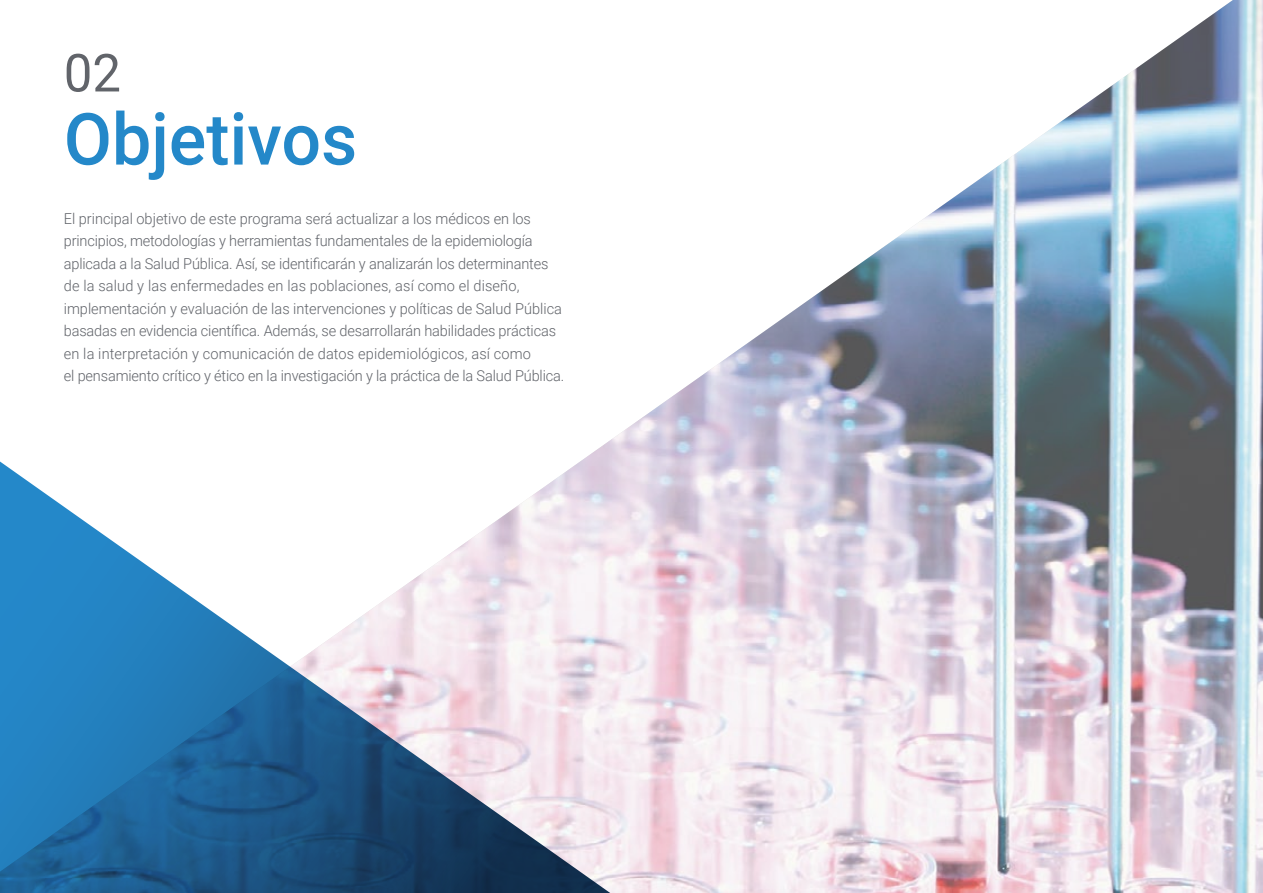
<style>
.page{position:relative;width:1263px;height:893px;background:#fff}
.page>*{position:absolute;margin:0;border:0;box-sizing:border-box;transform-origin:0 0}
.t1{font:500 72px "Roboto";color:#2488c9}
.t2{font:52.5px "Roboto";color:#61646a}
.t3{font:300 15px/22.5px "Roboto";letter-spacing:-.01em;color:#61646a}
</style>
<div class="page">
<img style="left:602px;top:0;width:661px;height:893px">
<svg style="left:0;top:446px;width:640px;height:447px"></svg>
<h2 class="t2" style="left:64px;top:36px;width:59px">02</h2>
<h1 class="t1" style="left:64px;top:89px;width:295px">Objetivos</h1>
<p class="t3" style="left:64px;top:207px;width:502px">El principal objetivo de este programa será actualizar a los médicos en los principios, metodologías y herramientas fundamentales de la epidemiología aplicada a la Salud Pública. Así, se identificarán y analizarán los determinantes de la salud y las enfermedades en las poblaciones, así como el diseño, implementación y evaluación de las intervenciones y políticas de Salud Pública basadas en evidencia científica. Además, se desarrollarán habilidades prácticas en la interpretación y comunicación de datos epidemiológicos, así como<br>el pensamiento crítico y ético en la investigación y la práctica de la Salud Pública.</p>
</div>
